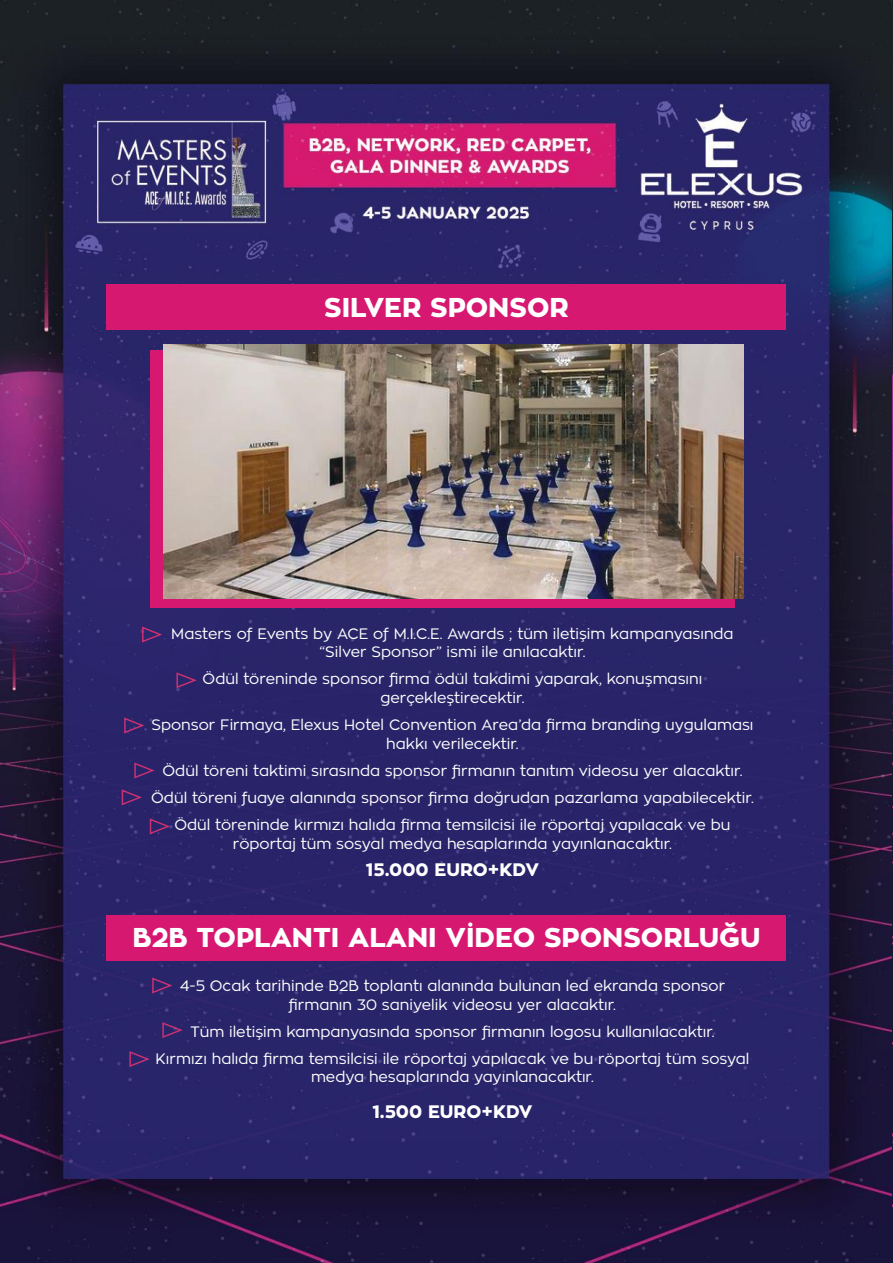
<style>
.page{position:relative;width:893px;height:1263px;background:#fff}
.page>*{position:absolute;margin:0;border:0;box-sizing:border-box;transform-origin:0 0}
.t1{font:800 27px "Zona Pro";color:#fff}
.t2{font:800 18px "Zona Pro";color:#fff}
.t3{font:15px/18.6px "Zona Pro";color:#fff;text-align:center}
</style>
<div class="page">
<img style="left:0;top:0;width:893px;height:1263px">
<div style="left:107px;top:284px;width:679px;height:46px;background:#d61871"></div>
<div style="left:107px;top:915px;width:679px;height:46px;background:#d61871"></div>
<div style="left:150px;top:351px;width:585px;height:257px;background:#d61871"></div>
<img style="left:164px;top:344px;width:579px;height:255px">
<svg style="left:141px;top:625px;width:21px;height:19px"></svg>
<svg style="left:176px;top:671px;width:21px;height:18px"></svg>
<svg style="left:151px;top:976px;width:21px;height:18px"></svg>
<svg style="left:162px;top:1021px;width:21px;height:18px"></svg>
<svg style="left:129px;top:1050px;width:21px;height:18px"></svg>
<svg style="left:123px;top:716px;width:21px;height:19px"></svg>
<svg style="left:134px;top:761px;width:21px;height:18px"></svg>
<svg style="left:121px;top:788px;width:21px;height:18px"></svg>
<svg style="left:149px;top:817px;width:21px;height:18px"></svg>
<h1 class="t1" style="left:324px;top:289px;width:246px">SILVER SPONSOR</h1>
<p class="t3" style="left:171px;top:624px;width:564px">Masters of Events by ACE of M.I.C.E. Awards ; tüm iletişim kampanyasında “Silver Sponsor” ismi ile anılacaktır.</p>
<p class="t3" style="left:203px;top:669px;width:501px">Ödül töreninde sponsor firma ödül takdimi yaparak, konuşmasını gerçekleştirecektir.</p>
<p class="t3" style="left:151px;top:715px;width:604px">Sponsor Firmaya, Elexus Hotel Convention Area’da firma branding uygulaması hakkı verilecektir.</p>
<p class="t3" style="left:151px;top:757px;width:604px;line-height:27.2px">Ödül töreni taktimi sırasında sponsor firmanın tanıtım videosu yer alacaktır.<br>Ödül töreni fuaye alanında sponsor firma doğrudan pazarlama yapabilecektir.<br>Ödül töreninde kırmızı halıda firma temsilcisi ile röportaj yapılacak ve bu</p>
<p class="t3" style="left:233px;top:834px;width:440px">röportaj tüm sosyal medya hesaplarında yayınlanacaktır.</p>
<p class="t2" style="left:366px;top:858px;width:175px">15.000 EURO+KDV</p>
<h1 class="t1" style="left:132px;top:920px;width:630px">B2B TOPLANTI ALANI VİDEO SPONSORLUĞU</h1>
<p class="t3" style="left:180px;top:976px;width:547px">4-5 Ocak tarihinde B2B toplantı alanında bulunan led ekranda sponsor firmanın 30 saniyelik videosu yer alacaktır.</p>
<p class="t3" style="left:156px;top:1018px;width:595px;line-height:27.2px">Tüm iletişim kampanyasında sponsor firmanın logosu kullanılacaktır.<br>Kırmızı halıda firma temsilcisi ile röportaj yapılacak ve bu röportaj tüm sosyal</p>
<p class="t3" style="left:311px;top:1067px;width:284px">medya hesaplarında yayınlanacaktır.</p>
<p class="t2" style="left:372px;top:1100px;width:162px">1.500 EURO+KDV</p>
</div>
